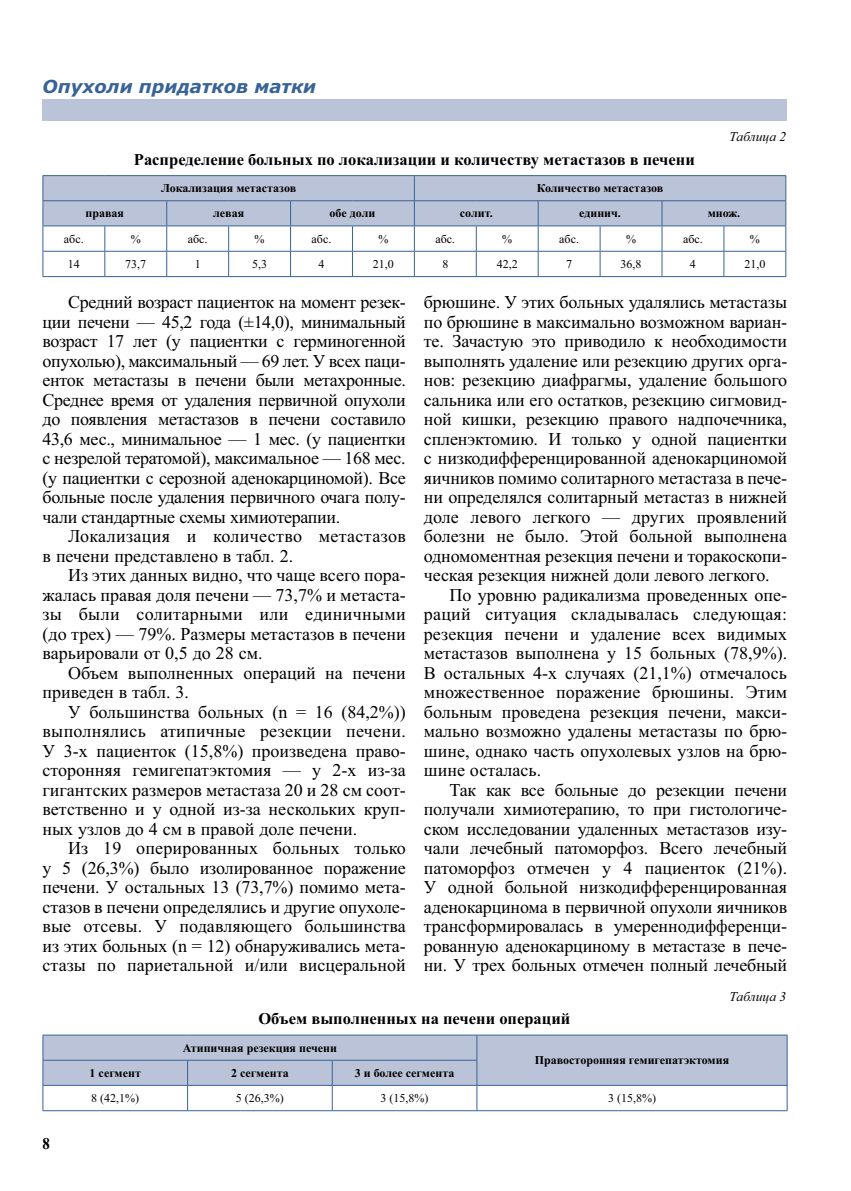
<style>
.page{position:relative;width:851px;height:1191px;background:#fff}
.page>*{position:absolute;margin:0;border:0;box-sizing:border-box;transform-origin:0 0}
.t1{font:18px/19.5px "Times New Roman";letter-spacing:-.005em;color:#000;text-align:justify}
.t2{font:18px "Times New Roman";letter-spacing:.015em;color:#000}
.t3{font:italic 700 18px "Verdana";color:#376397}
.t4{font:700 16.5px "Times New Roman";color:#000}
.t5{font:700 16.5px "Times New Roman";color:#000;scale:.9 1}
.t6{font:italic 13.5px "Times New Roman";color:#000}
.t7{font:700 12px "Times New Roman";color:#000}
.t8{font:12px "Times New Roman";color:#000}
</style>
<div class="page">
<div style="left:43px;top:99px;width:744px;height:21px;background:#bbc3d8"></div>
<hr style="left:43px;top:175px;width:62px;height:1px;background:#376397">
<hr style="left:105px;top:175px;width:681px;height:1px;background:#376397">
<svg style="left:43px;top:176px;width:743px;height:100px"></svg>
<hr style="left:43px;top:276px;width:743px;height:1px;background:#376397">
<hr style="left:43px;top:1034px;width:144px;height:1px;background:#376397">
<hr style="left:187px;top:1034px;width:600px;height:1px;background:#376397">
<svg style="left:43px;top:1035px;width:744px;height:75px"></svg>
<hr style="left:43px;top:1110px;width:744px;height:1px;background:#376397">
<p class="t3" style="left:43px;top:80px;width:275px">Опухоли придатков матки</p>
<p class="t4" style="left:134px;top:154px;width:562px">Распределение больных по локализации и количеству метастазов в печени</p>
<p class="t7" style="left:161px;top:184px;width:137px">Локализация метастазов</p>
<p class="t7" style="left:537px;top:184px;width:128px">Количество метастазов</p>
<p class="t6" style="left:729px;top:132px;width:58px">Таблица 2</p>
<p class="t7" style="left:85px;top:209px;width:40px">правая</p>
<p class="t7" style="left:213px;top:209px;width:33px">левая</p>
<p class="t7" style="left:329px;top:209px;width:47px">обе доли</p>
<p class="t7" style="left:460px;top:209px;width:34px">солит.</p>
<p class="t7" style="left:579px;top:209px;width:43px">единич.</p>
<p class="t7" style="left:707px;top:209px;width:34px">множ.</p>
<p class="t8" style="left:64px;top:234px;width:21px">абс.</p>
<p class="t8" style="left:131px;top:234px;width:11px">%</p>
<p class="t8" style="left:188px;top:234px;width:21px">абс.</p>
<p class="t8" style="left:254px;top:234px;width:11px">%</p>
<p class="t8" style="left:311px;top:234px;width:21px">абс.</p>
<p class="t8" style="left:378px;top:234px;width:11px">%</p>
<p class="t8" style="left:435px;top:234px;width:21px">абс.</p>
<p class="t8" style="left:502px;top:234px;width:11px">%</p>
<p class="t8" style="left:559px;top:234px;width:21px">абс.</p>
<p class="t8" style="left:626px;top:234px;width:11px">%</p>
<p class="t8" style="left:683px;top:234px;width:21px">абс.</p>
<p class="t8" style="left:749px;top:234px;width:11px">%</p>
<p class="t8" style="left:68px;top:260px;width:13px">14</p>
<p class="t8" style="left:125px;top:260px;width:22px">73,7</p>
<p class="t8" style="left:195px;top:260px;width:7px">1</p>
<p class="t8" style="left:252px;top:260px;width:16px">5,3</p>
<p class="t8" style="left:318px;top:260px;width:7px">4</p>
<p class="t8" style="left:373px;top:260px;width:22px">21,0</p>
<p class="t8" style="left:442px;top:260px;width:7px">8</p>
<p class="t8" style="left:496px;top:260px;width:22px">42,2</p>
<p class="t8" style="left:566px;top:260px;width:7px">7</p>
<p class="t8" style="left:620px;top:260px;width:22px">36,8</p>
<p class="t8" style="left:689px;top:260px;width:7px">4</p>
<p class="t8" style="left:744px;top:260px;width:22px">21,0</p>
<p class="t1" style="left:43px;top:294px;width:365px;text-indent:26px">Средний возраст пациенток на момент резек&shy;ции печени — 45,2 года (±14,0), минимальный возраст 17 лет (у пациентки с герминогенной опухолью), максимальный — 69 лет. У всех паци&shy;енток метастазы в печени были метахронные.<br>Среднее время от удаления первичной опухоли до появления метастазов в печени составило 43,6 мес., минимальное — 1 мес. (у пациентки с незрелой тератомой), максимальное — 168 мес. (у пациентки с серозной аденокарциномой). Все больные после удаления первичного очага полу&shy;чали стандартные схемы химиотерапии.</p>
<p class="t1" style="left:43px;top:528px;width:365px;text-indent:26px">Локализация и количество метастазов в печени представлено в табл. 2.</p>
<p class="t1" style="left:43px;top:567px;width:365px;text-indent:26px">Из этих данных видно, что чаще всего пора&shy;жалась правая доля печени — 73,7% и метаста&shy;зы были солитарными или единичными (до трех) — 79%. Размеры метастазов в печени варьировали от 0,5 до 28 см.</p>
<p class="t1" style="left:43px;top:664px;width:365px;text-indent:26px">Объем выполненных операций на печени приведен в табл. 3.</p>
<p class="t1" style="left:43px;top:703px;width:365px;text-indent:26px">У большинства больных (n = 16 (84,2%)) выполнялись атипичные резекции печени.<br>У 3-х пациенток (15,8%) произведена право&shy;сторонняя гемигепатэктомия — у 2-х из-за гигантских размеров метастаза 20 и 28 см соот&shy;ветственно и у одной из-за нескольких круп&shy;ных узлов до 4 см в правой доле печени.</p>
<p class="t1" style="left:43px;top:840px;width:365px;text-indent:26px">Из 19 оперированных больных только у 5 (26,3%) было изолированное поражение печени. У остальных 13 (73,7%) помимо мета&shy;стазов в печени определялись и другие опухоле&shy;вые отсевы. У подавляющего большинства из этих больных (n = 12) обнаруживались мета&shy;стазы по париетальной и/или висцеральной</p>
<p class="t1" style="left:424px;top:294px;width:364px">брюшине. У этих больных удалялись метастазы</p>
<p class="t1" style="left:424px;top:313px;width:365px">по брюшине в максимально возможном вариан-</p>
<p class="t1" style="left:424px;top:333px;width:365px">те. Зачастую это приводило к необходимости</p>
<p class="t1" style="left:424px;top:352px;width:365px">выполнять удаление или резекцию других орга-</p>
<p class="t1" style="left:424px;top:372px;width:365px">нов: резекцию диафрагмы, удаление большого</p>
<p class="t1" style="left:424px;top:391px;width:365px">сальника или его остатков, резекцию сигмовид-</p>
<p class="t1" style="left:424px;top:411px;width:365px">ной кишки, резекцию правого надпочечника,</p>
<p class="t1" style="left:424px;top:430px;width:365px">спленэктомию. И только у одной пациентки</p>
<p class="t1" style="left:424px;top:450px;width:365px">с низкодифференцированной аденокарциномой</p>
<p class="t1" style="left:424px;top:469px;width:365px">яичников помимо солитарного метастаза в пече-</p>
<p class="t1" style="left:424px;top:489px;width:365px">ни определялся солитарный метастаз в нижней</p>
<p class="t1" style="left:424px;top:508px;width:365px">доле левого легкого — других проявлений</p>
<p class="t1" style="left:424px;top:528px;width:365px">болезни не было. Этой больной выполнена</p>
<p class="t1" style="left:424px;top:547px;width:365px">одномоментная резекция печени и торакоскопи-</p>
<p class="t1" style="left:424px;top:567px;width:347px">ческая резекция нижней доли левого легкого.</p>
<p class="t1" style="left:449px;top:586px;width:339px">По уровню радикализма проведенных опе-</p>
<p class="t2" style="left:424px;top:607px;width:365px">раций ситуация складывалась следующая:</p>
<p class="t1" style="left:424px;top:625px;width:364px">резекция печени и удаление всех видимых</p>
<p class="t1" style="left:424px;top:645px;width:365px">метастазов выполнена у 15 больных (78,9%).</p>
<p class="t1" style="left:424px;top:664px;width:365px">В остальных 4-х случаях (21,1%) отмечалось</p>
<p class="t1" style="left:424px;top:684px;width:365px">множественное поражение брюшины. Этим</p>
<p class="t1" style="left:424px;top:703px;width:365px">больным проведена резекция печени, макси-</p>
<p class="t1" style="left:424px;top:723px;width:365px">мально возможно удалены метастазы по брю-</p>
<p class="t1" style="left:424px;top:742px;width:365px">шине, однако часть опухолевых узлов на брю-</p>
<p class="t1" style="left:424px;top:762px;width:119px">шине осталась.</p>
<p class="t1" style="left:449px;top:781px;width:339px">Так как все больные до резекции печени</p>
<p class="t1" style="left:424px;top:801px;width:364px">получали химиотерапию, то при гистологиче-</p>
<p class="t1" style="left:424px;top:820px;width:365px">ском исследовании удаленных метастазов изу-</p>
<p class="t1" style="left:424px;top:840px;width:365px">чали лечебный патоморфоз. Всего лечебный</p>
<p class="t1" style="left:424px;top:859px;width:365px">патоморфоз отмечен у 4 пациенток (21%).</p>
<p class="t1" style="left:424px;top:879px;width:365px">У одной больной низкодифференцированная</p>
<p class="t1" style="left:424px;top:898px;width:365px">аденокарцинома в первичной опухоли яичников</p>
<p class="t1" style="left:424px;top:918px;width:365px">трансформировалась в умереннодифференци-</p>
<p class="t1" style="left:424px;top:937px;width:365px">рованную аденокарциному в метастазе в пече-</p>
<p class="t1" style="left:424px;top:957px;width:365px">ни. У трех больных отмечен полный лечебный</p>
<p class="t6" style="left:729px;top:991px;width:58px">Таблица 3</p>
<p class="t5" style="left:43px;top:1137px;width:10px">8</p>
<p class="t4" style="left:258px;top:1013px;width:313px">Объем выполненных на печени операций</p>
<p class="t7" style="left:183px;top:1043px;width:156px">Атипичная резекция печени</p>
<p class="t7" style="left:534px;top:1056px;width:196px">Правосторонняя гемигепатэктомия</p>
<p class="t7" style="left:89px;top:1069px;width:53px">1 сегмент</p>
<p class="t7" style="left:231px;top:1069px;width:59px">2 сегмента</p>
<p class="t7" style="left:355px;top:1069px;width:101px">3 и более сегмента</p>
<p class="t8" style="left:91px;top:1093px;width:49px">8 (42,1%)</p>
<p class="t8" style="left:236px;top:1093px;width:49px">5 (26,3%)</p>
<p class="t8" style="left:380px;top:1093px;width:49px">3 (15,8%)</p>
<p class="t8" style="left:608px;top:1093px;width:49px">3 (15,8%)</p>
</div>
